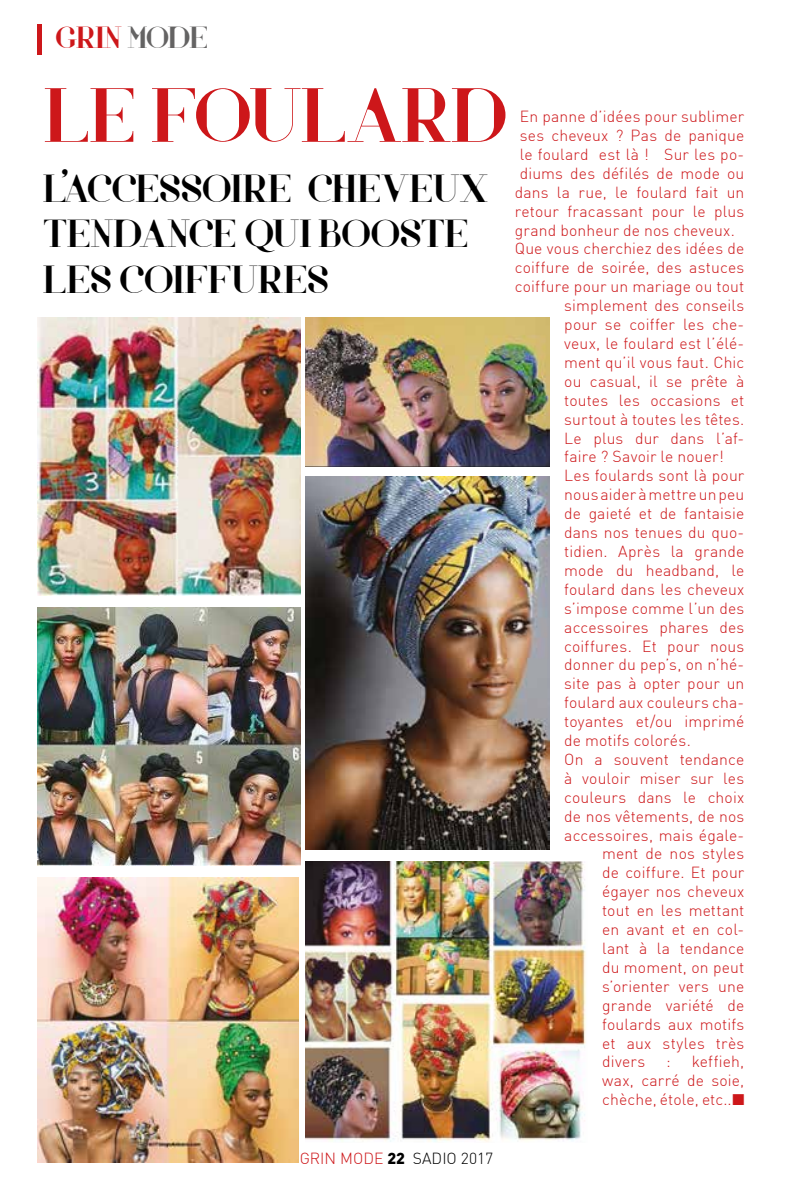
<style>
.page{position:relative;width:794px;height:1191px;background:#fff}
.page>*{position:absolute;margin:0;border:0;box-sizing:border-box;transform-origin:0 0}
.t1{font:78.75px "Voor";letter-spacing:.015em;color:#cd171a}
.t2{font:40.25px/45.5px "Voor";color:#000}
.t3{font:31.5px "Voor";letter-spacing:-.03em;color:#cd171a}
.t4{font:300 15.75px/18.9px "DIN";letter-spacing:.01em;color:#cd171a;text-align:justify}
.t5{font:300 15.75px "DIN";color:#000}
.s1{color:#646363}
.s2{color:#cd171a}
.s3{font-weight:900}
</style>
<div class="page">
<div style="left:37px;top:25px;width:5px;height:30px;background:#cd171a"></div>
<img style="left:38px;top:317px;width:263px;height:278px">
<img style="left:38px;top:607px;width:262px;height:259px">
<img style="left:305px;top:317px;width:244px;height:149px">
<img style="left:305px;top:476px;width:244px;height:373px">
<img style="left:38px;top:877px;width:261px;height:286px">
<img style="left:305px;top:861px;width:281px;height:281px">
<h3 class="t3" style="left:55px;top:19px;width:154px">GRIN <span class="s1">MODE</span></h3>
<h1 class="t1" style="left:45px;top:69px;width:465px">LE FOULARD</h1>
<h2 class="t2" style="left:44px;top:166px;width:445px">L’ACCESSOIRE CHEVEUX<br>TENDANCE QUI BOOSTE<br>LES COIFFURES</h2>
<p class="t4" style="left:520px;top:107px;width:226px">En panne d’idées pour sublimer</p>
<p class="t4" style="left:520px;top:126px;width:226px">ses cheveux ? Pas de panique</p>
<p class="t4" style="left:520px;top:145px;width:226px">le foulard est là ! Sur les po-</p>
<p class="t4" style="left:520px;top:163px;width:226px">diums des défilés de mode ou</p>
<p class="t4" style="left:515px;top:182px;width:231px">dans la rue, le foulard fait un</p>
<p class="t4" style="left:515px;top:201px;width:231px">retour fracassant pour le plus</p>
<p class="t4" style="left:515px;top:220px;width:222px">grand bonheur de nos cheveux.</p>
<p class="t4" style="left:515px;top:239px;width:231px">Que vous cherchiez des idées de</p>
<p class="t4" style="left:515px;top:258px;width:231px">coiffure de soirée, des astuces</p>
<p class="t4" style="left:515px;top:277px;width:231px">coiffure pour un mariage ou tout</p>
<p class="t4" style="left:564px;top:296px;width:182px">simplement des conseils</p>
<p class="t4" style="left:564px;top:315px;width:182px">pour se coiffer les che-</p>
<p class="t4" style="left:564px;top:334px;width:182px">veux, le foulard est l’élé-</p>
<p class="t4" style="left:564px;top:352px;width:182px">ment qu’il vous faut. Chic</p>
<p class="t4" style="left:564px;top:371px;width:182px">ou casual, il se prête à</p>
<p class="t4" style="left:564px;top:390px;width:182px">toutes les occasions et</p>
<p class="t4" style="left:564px;top:409px;width:182px">surtout à toutes les têtes.</p>
<p class="t4" style="left:564px;top:428px;width:182px">Le plus dur dans l’af-</p>
<p class="t4" style="left:564px;top:447px;width:161px">faire ? Savoir le nouer!</p>
<p class="t4" style="left:564px;top:466px;width:182px">Les foulards sont là pour</p>
<p class="t4" style="left:564px;top:485px;width:182px">nous aider à mettre un peu</p>
<p class="t4" style="left:564px;top:504px;width:182px">de gaieté et de fantaisie</p>
<p class="t4" style="left:564px;top:523px;width:182px">dans nos tenues du quo-</p>
<p class="t4" style="left:564px;top:541px;width:182px">tidien. Après la grande</p>
<p class="t4" style="left:564px;top:560px;width:182px">mode du headband, le</p>
<p class="t4" style="left:564px;top:579px;width:182px">foulard dans les cheveux</p>
<p class="t4" style="left:564px;top:598px;width:182px">s’impose comme l’un des</p>
<p class="t4" style="left:564px;top:617px;width:182px">accessoires phares des</p>
<p class="t4" style="left:564px;top:636px;width:182px">coiffures. Et pour nous</p>
<p class="t4" style="left:564px;top:655px;width:182px">donner du pep’s, on n’hé-</p>
<p class="t4" style="left:564px;top:674px;width:182px">site pas à opter pour un</p>
<p class="t4" style="left:564px;top:693px;width:182px">foulard aux couleurs cha-</p>
<p class="t4" style="left:564px;top:712px;width:182px">toyantes et/ou imprimé</p>
<p class="t4" style="left:564px;top:730px;width:128px">de motifs colorés.</p>
<p class="t4" style="left:564px;top:749px;width:182px">On a souvent tendance</p>
<p class="t4" style="left:564px;top:768px;width:182px">à vouloir miser sur les</p>
<p class="t4" style="left:564px;top:787px;width:182px">couleurs dans le choix</p>
<p class="t4" style="left:564px;top:806px;width:182px">de nos vêtements, de nos</p>
<p class="t4" style="left:564px;top:825px;width:182px">accessoires, mais égale-</p>
<p class="t4" style="left:602px;top:844px;width:144px">ment de nos styles</p>
<p class="t4" style="left:602px;top:863px;width:144px">de coiffure. Et pour</p>
<p class="t4" style="left:602px;top:882px;width:144px">égayer nos cheveux</p>
<p class="t4" style="left:602px;top:901px;width:144px">tout en les mettant</p>
<p class="t4" style="left:602px;top:919px;width:144px">en avant et en col-</p>
<p class="t4" style="left:602px;top:938px;width:144px">lant à la tendance</p>
<p class="t4" style="left:602px;top:957px;width:144px">du moment, on peut</p>
<p class="t4" style="left:602px;top:976px;width:144px">s’orienter vers une</p>
<p class="t4" style="left:602px;top:995px;width:144px">grande variété de</p>
<p class="t4" style="left:602px;top:1014px;width:144px">foulards aux motifs</p>
<p class="t4" style="left:602px;top:1033px;width:144px">et aux styles très</p>
<p class="t4" style="left:602px;top:1052px;width:45px">divers</p>
<p class="t4" style="left:666px;top:1052px;width:6px">:</p>
<p class="t4" style="left:602px;top:1052px;width:144px;text-indent:90px">keffieh, wax, carré de soie, chèche, étole, etc..■</p>
<p class="t4" style="left:300px;top:1148px;width:10px">GRIN</p>
<p class="t5" style="left:340px;top:1148px;width:155px"><span class="s2">mode</span> <span class="s3">22</span> sadio 2017</p>
</div>
